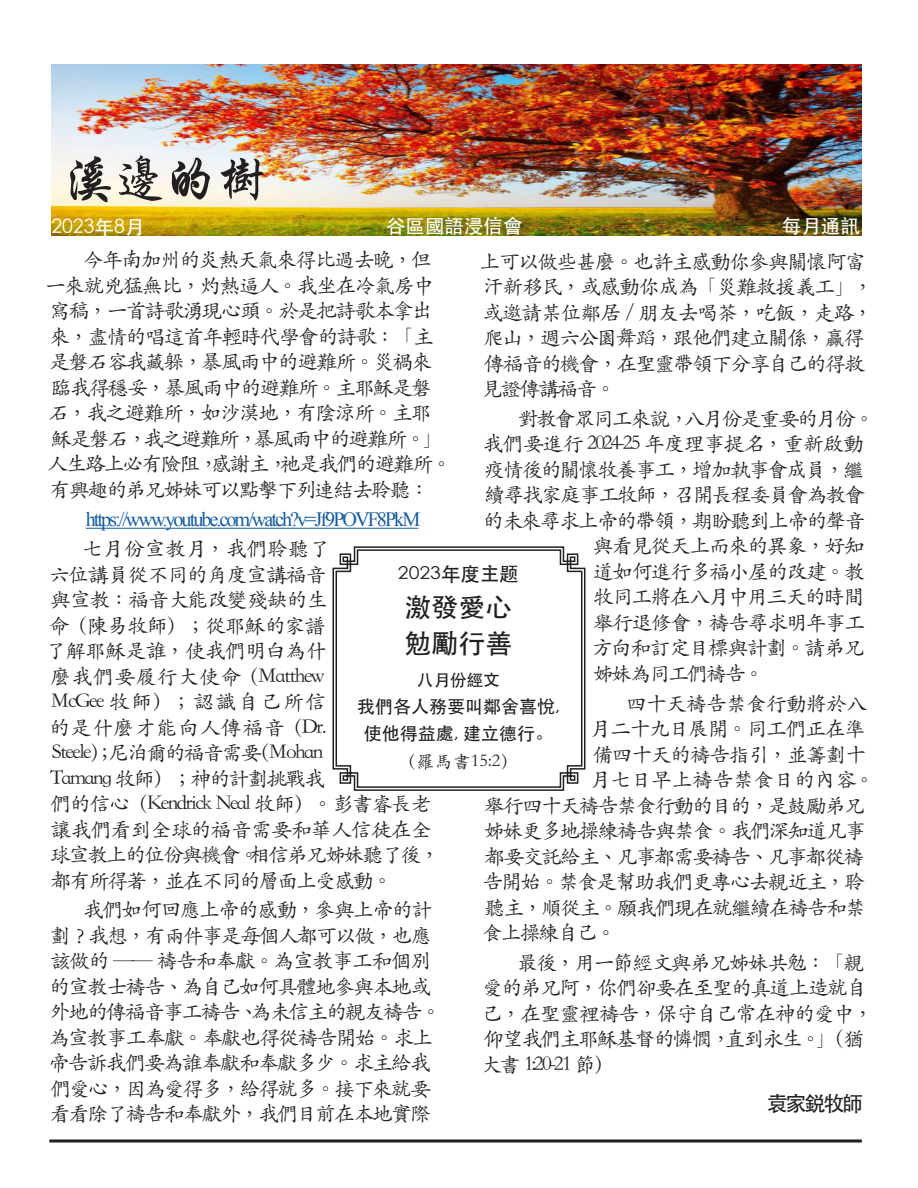
<style>
.page{position:relative;width:918px;height:1188px;background:#fff}
.page>*{position:absolute;margin:0;border:0;box-sizing:border-box;transform-origin:0 0}
.t1{font:700 51px "ST Xingkai TC";color:#231f20}
.t2{font:27px "ST Heiti";color:#231f20}
.Body{font:21px/25.5px "ST Kaiti TC";letter-spacing:-.09em;color:#231f20}
.Body-2{font:21px "ST Kaiti TC";letter-spacing:-.045em;color:#231f20}
.Body-3{font:21px "ST Kaiti TC";letter-spacing:-.055em;color:#231f20}
.Body-4{font:21px "ST Kaiti TC";letter-spacing:.01em;color:#231f20}
.Body-5{font:21px "ST Kaiti TC";letter-spacing:.065em;color:#231f20}
.Body-6{font:21px "ST Kaiti TC";letter-spacing:.025em;color:#231f20}
.Body-7{font:21px "ST Kaiti TC";letter-spacing:-.06em;color:#231f20}
.Body-8{font:21px "ST Kaiti TC";letter-spacing:-.04em;color:#231f20}
.Body-9{font:21px "ST Kaiti TC";letter-spacing:-.065em;color:#231f20}
.Body-10{font:21px "ST Kaiti TC";letter-spacing:-.07em;color:#231f20}
.Body-11{font:21px "ST Kaiti TC";letter-spacing:-.03em;color:#231f20}
.Body-12{font:21px "ST Kaiti TC";letter-spacing:-.01em;color:#231f20}
.Body-13{font:21px "ST Heiti";letter-spacing:-.1em;color:#231f20}
.Body-14{font:20.25px "Times New Roman";letter-spacing:-.1em;color:#175d9e}
.t3{font:19.5px "ST Heiti";color:#fff}
.t4{font:18px "ST Heiti";color:#231f20}
.t5{font:18px "ST Kaiti TC";color:#231f20}
.t6{font:17.55px "ST Heiti";color:#231f20;scale:1.11 1}
.t7{font:16.5px "ST Heiti";color:#231f20}
.s1{font-size:19.5px}
</style>
<div class="page">
<img style="left:51px;top:65px;width:811px;height:171px">
<hr style="left:86px;top:528px;width:332px;height:1px;background:#175d9e">
<hr style="left:49px;top:1139px;width:813px;height:3px;background:#231f20">
<svg style="left:332px;top:546px;width:254px;height:245px"></svg>
<svg style="left:335px;top:549px;width:248px;height:240px"></svg>
<p class="t1" style="left:64px;top:145px;width:205px">溪邊的樹</p>
<p class="t3" style="left:51px;top:218px;width:95px">2023年8月</p>
<p class="t3" style="left:386px;top:216px;width:138px">谷區國語浸信會</p>
<p class="t3" style="left:782px;top:216px;width:79px">每月通訊</p>
<p class="Body" style="left:480px;top:247px;width:395px">上可以做些甚麼。也許主感動你參與關懷阿富汗新移民，或感動你成為「災難救援義工」，或邀請某位鄰居 / 朋友去喝茶，吃飯，走路，爬山，週六公園舞蹈，跟他們建立關係，贏得傳福音的機會，在聖靈帶領下分享自己的得救見證傳講福音。</p>
<p class="Body" style="left:517px;top:405px;width:359px">對教會眾同工來說，八月份是重要的月份。</p>
<p class="Body-2" style="left:483px;top:431px;width:383px">我們要進行 2024-25 年度理事提名，重新啟動</p>
<p class="Body" style="left:484px;top:456px;width:382px">疫情後的關懷牧養事工，增加執事會成員，繼</p>
<p class="Body" style="left:484px;top:481px;width:383px">續尋找家庭事工牧師，召開長程委員會為教會</p>
<p class="Body" style="left:483px;top:507px;width:384px">的未來尋求上帝的帶領，期盼聽到上帝的聲音</p>
<p class="Body" style="left:592px;top:532px;width:274px">與看見從天上而來的異象，好知</p>
<p class="Body" style="left:593px;top:558px;width:273px">道如何進行多福小屋的改建。教</p>
<p class="Body" style="left:593px;top:583px;width:273px">牧同工將在八月中用三天的時間</p>
<p class="Body" style="left:593px;top:609px;width:274px">舉行退修會，禱告尋求明年事工</p>
<p class="Body" style="left:591px;top:634px;width:275px">方向和訂定目標與計劃。請弟兄</p>
<p class="Body" style="left:592px;top:660px;width:174px">姊妹為同工們禱告。</p>
<p class="Body-2" style="left:626px;top:690px;width:243px">四十天禱告禁食行動將於八</p>
<p class="Body-9" style="left:590px;top:716px;width:277px">月二十九日展開。同工們正在準</p>
<p class="Body-10" style="left:592px;top:741px;width:276px">備四十天的禱告指引，並籌劃十</p>
<p class="Body-11" style="left:590px;top:767px;width:286px">月七日早上禱告禁食日的內容。</p>
<p class="Body" style="left:484px;top:791px;width:382px">舉行四十天禱告禁食行動的目的，是鼓勵弟兄</p>
<p class="Body" style="left:484px;top:817px;width:384px">姊妹更多地操練禱告與禁食。我們深知道凡事</p>
<p class="Body" style="left:484px;top:842px;width:382px">都要交託給主、凡事都需要禱告、凡事都從禱</p>
<p class="Body" style="left:482px;top:868px;width:384px">告開始。禁食是幫助我們更專心去親近主，聆</p>
<p class="Body" style="left:484px;top:893px;width:383px">聽主，順從主。願我們現在就繼續在禱告和禁</p>
<p class="Body" style="left:482px;top:919px;width:136px">食上操練自己。</p>
<p class="Body" style="left:481px;top:949px;width:394px;text-indent:36px">最後，用一節經文與弟兄姊妹共勉：「親愛的弟兄阿，你們卻要在至聖的真道上造就自己，在聖靈裡禱告，保守自己常在神的愛中，仰望我們主耶穌基督的憐憫，直到永生。」（猶大書 1:20-21 節）</p>
<p class="Body-13" style="left:767px;top:1093px;width:98px">袁家鋭牧師</p>
<p class="Body" style="left:45px;top:246px;width:409px;text-indent:38px">今年南加州的炎熱天氣來得比過去晚，但一來就兇猛無比，灼熱逼人。我坐在冷氣房中寫稿，一首詩歌湧現心頭。於是把詩歌本拿出來，盡情的唱這首年輕時代學會的詩歌：「主是磐石容我藏躲，暴風雨中的避難所。災禍來臨我得穩妥，暴風雨中的避難所。主耶穌是磐石，我之避難所，如沙漠地，有陰涼所。主耶穌是磐石，我之避難所，暴風雨中的避難所。」人生路上必有險阻，感謝主，祂是我們的避難所。有興趣的弟兄姊妹可以點擊下列連結去聆聽：</p>
<p class="Body-14" style="left:86px;top:506px;width:336px">https://www.youtube.com/watch?v=Jf9POVF8PkM</p>
<p class="Body-12" style="left:82px;top:536px;width:249px">七月份宣教月，我們聆聽了</p>
<p class="Body-7" style="left:48px;top:561px;width:280px">六位講員從不同的角度宣講福音</p>
<p class="Body-3" style="left:50px;top:587px;width:279px">與宣教：福音大能改變殘缺的生</p>
<p class="Body-3" style="left:49px;top:612px;width:278px">命（陳易牧師）；從耶穌的家譜</p>
<p class="Body-8" style="left:45px;top:638px;width:283px">了解耶穌是誰，使我們明白為什</p>
<p class="Body-4" style="left:50px;top:663px;width:276px">麼我們要履行大使命（Matthew</p>
<p class="Body-5" style="left:51px;top:689px;width:277px">McGee 牧師）；認識自己所信</p>
<p class="Body-6" style="left:49px;top:714px;width:279px">的是什麼才能向人傳福音（Dr.</p>
<p class="Body" style="left:52px;top:739px;width:273px">Steele）；尼泊爾的福音需要（Mohan</p>
<p class="Body" style="left:50px;top:764px;width:276px">Tamang 牧師）；神的計劃挑戰我</p>
<p class="Body" style="left:50px;top:790px;width:383px">們的信心（Kendrick Neal 牧師）。彭書睿長老</p>
<p class="Body-2" style="left:51px;top:816px;width:383px">讓我們看到全球的福音需要和華人信徒在全</p>
<p class="Body" style="left:50px;top:841px;width:392px">球宣教上的位份與機會。相信弟兄姊妹聽了後，</p>
<p class="Body" style="left:51px;top:866px;width:344px">都有所得著，並在不同的層面上受感動。</p>
<p class="Body" style="left:49px;top:896px;width:394px;text-indent:34px">我們如何回應上帝的感動，參與上帝的計劃？我想，有兩件事是每個人都可以做，也應該做的 —— 禱告和奉獻。為宣教事工和個別的宣教士禱告、為自己如何具體地參與本地或外地的傳福音事工禱告、為未信主的親友禱告。為宣教事工奉獻。奉獻也得從禱告開始。求上帝告訴我們要為誰奉獻和奉獻多少。求主給我們愛心，因為愛得多，給得就多。接下來就要看看除了禱告和奉獻外，我們目前在本地實際</p>
<p class="t6" style="left:398px;top:565px;width:111px">2023<span class="s1">年度主题</span></p>
<p class="t2" style="left:405px;top:594px;width:109px">激發愛心</p>
<p class="t2" style="left:405px;top:630px;width:109px">勉勵行善</p>
<p class="t7" style="left:417px;top:672px;width:84px">八月份經文</p>
<p class="t4" style="left:357px;top:697px;width:204px">我們各人務要叫鄰舍喜悅,</p>
<p class="t4" style="left:364px;top:724px;width:191px">使他得益處, 建立德行。</p>
<p class="t5" style="left:399px;top:750px;width:121px">（羅馬書15:2）</p>
</div>
